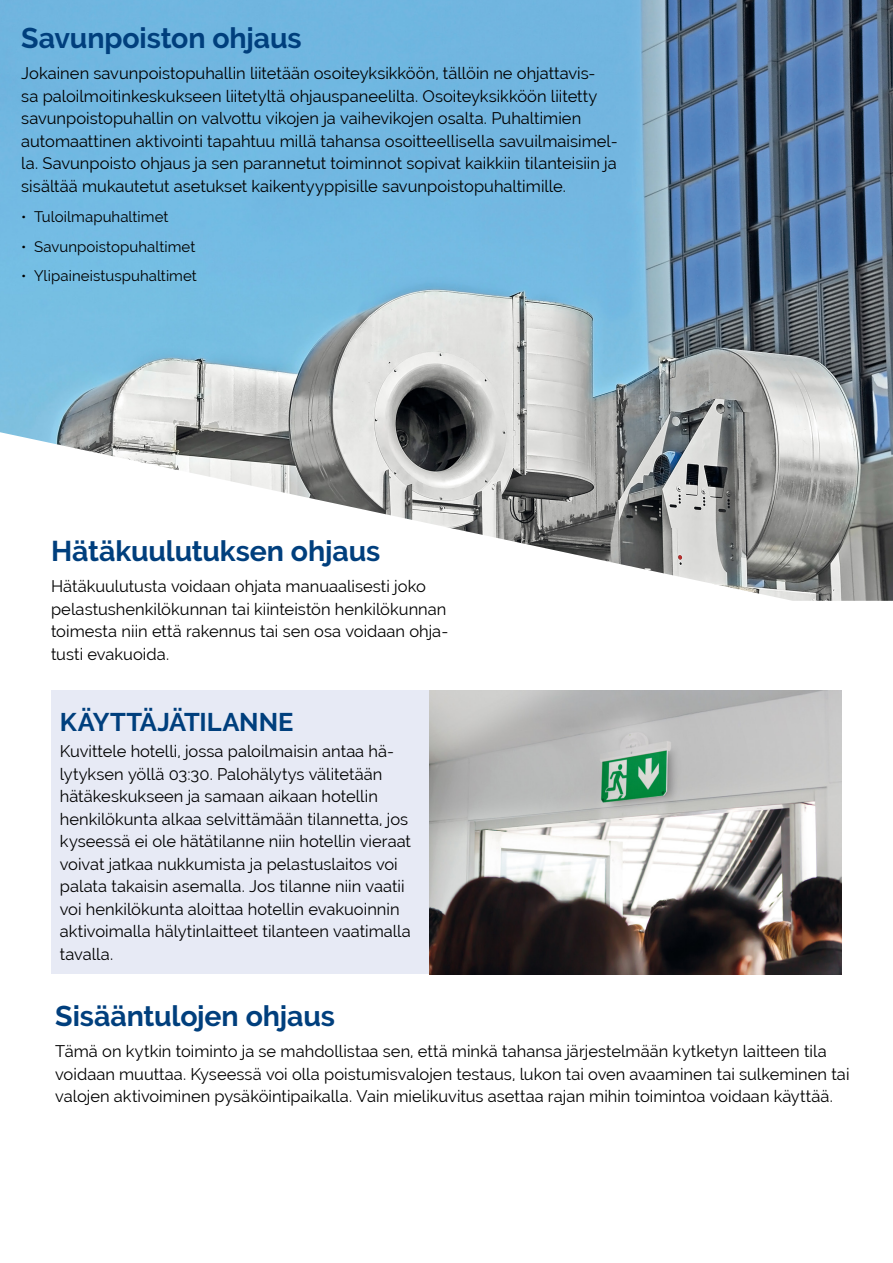
<style>
.page{position:relative;width:893px;height:1263px;background:#fff}
.page>*{position:absolute;margin:0;border:0;box-sizing:border-box;transform-origin:0 0}
.t1{font:700 28.5px "Raleway";letter-spacing:-.005em;color:#003f7d}
.t2{font:700 25.5px "Raleway";color:#003f7d}
.t3{font:16.5px/22.5px "Raleway";color:#000}
.t4{font:15px "Raleway";letter-spacing:.005em;color:#000}
</style>
<div class="page">
<div style="left:51px;top:690px;width:379px;height:284px;background:#e7eaf5"></div>
<img style="left:0;top:0;width:893px;height:601px">
<img style="left:429px;top:690px;width:413px;height:284px">
<h1 class="t1" style="left:21px;top:22px;width:282px">Savunpoiston ohjaus</h1>
<p class="t3" style="left:21px;top:62px;width:598px">Jokainen savunpoistopuhallin liitetään osoiteyksikköön, tällöin ne ohjattavis-<br>sa paloilmoitinkeskukseen liitetyltä ohjauspaneelilta. Osoiteyksikköön liitetty savunpoistopuhallin on valvottu vikojen ja vaihevikojen osalta. Puhaltimien automaattinen aktivointi tapahtuu millä tahansa osoitteellisella savuilmaisimel&shy;la. Savunpoisto ohjaus ja sen parannetut toiminnot sopivat kaikkiin tilanteisiin ja sisältää mukautetut asetukset kaikentyyppisille savunpoistopuhaltimille.</p>
<p class="t4" style="left:21px;top:208px;width:149px">• Tuloilmapuhaltimet</p>
<p class="t4" style="left:21px;top:238px;width:176px">• Savunpoistopuhaltimet</p>
<p class="t4" style="left:21px;top:267px;width:177px">• Ylipaineistuspuhaltimet</p>
<h1 class="t1" style="left:51px;top:535px;width:331px">Hätäkuulutuksen ohjaus</h1>
<p class="t3" style="left:51px;top:575px;width:399px">Hätäkuulutusta voidaan ohjata manuaalisesti joko pelastushenkilökunnan tai kiinteistön henkilökunnan toimesta niin että rakennus tai sen osa voidaan ohja&shy;tusti evakuoida.</p>
<h2 class="t2" style="left:60px;top:707px;width:235px">KÄYTTÄJÄTILANNE</h2>
<p class="t3" style="left:60px;top:740px;width:353px">Kuvittele hotelli, jossa paloilmaisin antaa hä&shy;lytyksen yöllä 03:30. Palohälytys välitetään hätäkeskukseen ja samaan aikaan hotellin henkilökunta alkaa selvittämään tilannetta, jos kyseessä ei ole hätätilanne niin hotellin vieraat voivat jatkaa nukkumista ja pelastuslaitos voi palata takaisin asemalla. Jos tilanne niin vaatii voi henkilökunta aloittaa hotellin evakuoinnin aktivoimalla hälytinlaitteet tilanteen vaatimalla tavalla.</p>
<h1 class="t1" style="left:55px;top:1000px;width:281px">Sisääntulojen ohjaus</h1>
<p class="t3" style="left:55px;top:1040px;width:796px">Tämä on kytkin toiminto ja se mahdollistaa sen, että minkä tahansa järjestelmään kytketyn laitteen tila voidaan muuttaa. Kyseessä voi olla poistumisvalojen testaus, lukon tai oven avaaminen tai sulkeminen tai valojen aktivoiminen pysäköintipaikalla. Vain mielikuvitus asettaa rajan mihin toimintoa voidaan käyttää.</p>
</div>
